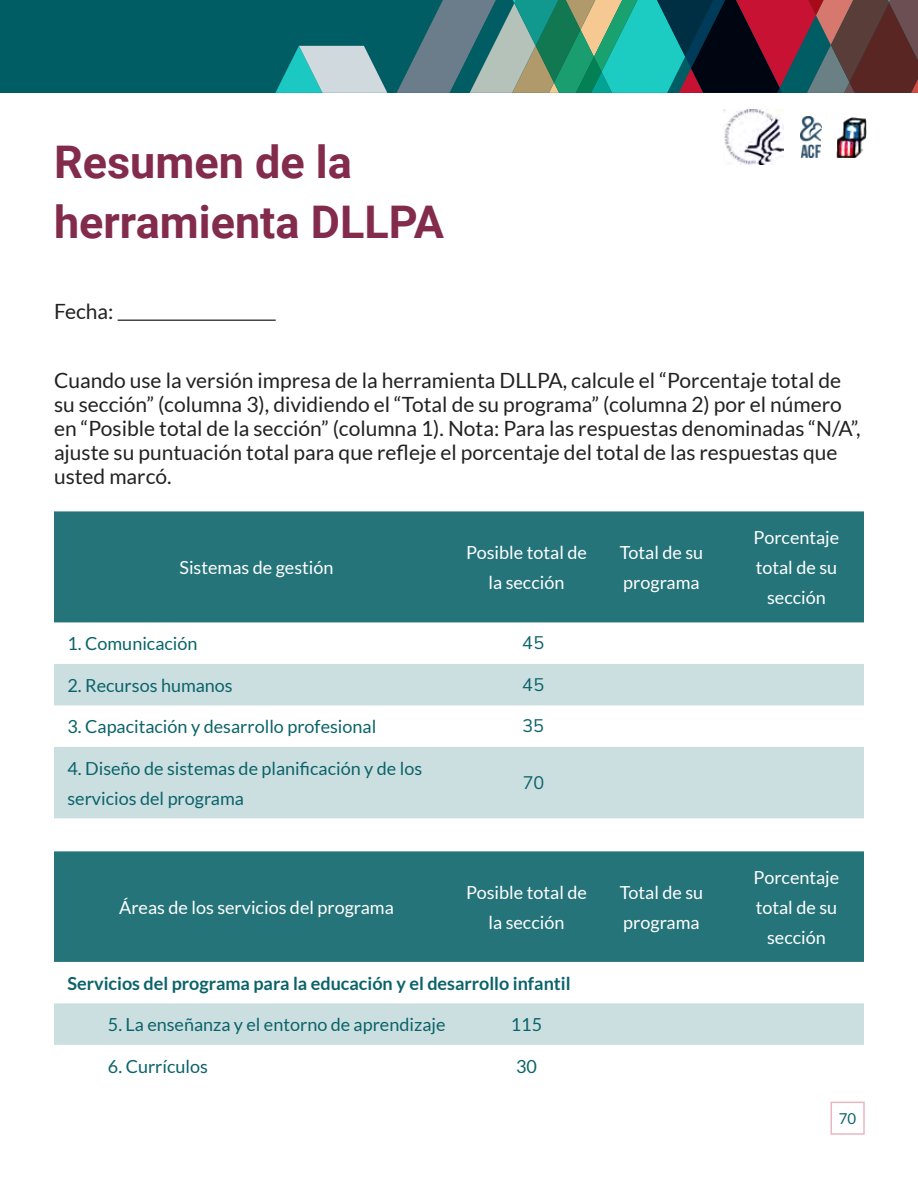
<style>
.page{position:relative;width:918px;height:1188px;background:#fff}
.page>*{position:absolute;margin:0;border:0;box-sizing:border-box;transform-origin:0 0}
.Headline_1{font:700 45px/60px "Pncnck Roboto";color:#832b4a}
.t1{font:21px/24px "Htwsvv Lato";color:#222223}
.t2{font:18px/30px "Htwsvv Lato";color:#fff;text-align:center}
.t3{font:18px "Htwsvv Lato";color:#0b636a}
.t4{font:18px/30px "Jbbcny Lato";color:#0b636a}
.t5{font:700 18px "Wjhcll Lato";color:#0b636a}
.t6{font:15px "Htwsvv Lato";color:#0b636a}
.s1{font-family:"Jbbcny Lato"}
.s2{font-family:"Htwsvv Lato"}
</style>
<div class="page">
<div style="left:0;top:0;width:918px;height:93px;background:#015d64"></div>
<svg style="left:275px;top:46px;width:112px;height:47px"></svg>
<svg style="left:397px;top:0;width:521px;height:93px"></svg>
<div style="left:831px;top:1102px;width:34px;height:33px;border:2px solid #eab6c1"></div>
<hr style="left:118px;top:320px;width:158px;height:1px;background:#222223">
<div style="left:54px;top:511px;width:810px;height:111px;background:#24747a"></div>
<svg style="left:54px;top:664px;width:810px;height:154px;fill:#ccdfe0"></svg>
<div style="left:54px;top:851px;width:810px;height:111px;background:#24747a"></div>
<div style="left:54px;top:1003px;width:810px;height:42px;background:#ccdfe0"></div>
<img style="left:837px;top:117px;width:29px;height:41px">
<img style="left:723px;top:110px;width:60px;height:54px">
<img style="left:800px;top:117px;width:21px;height:41px">
<svg style="left:524px;top:776px;width:19px;height:13px"></svg>
<svg style="left:523px;top:678px;width:20px;height:13px"></svg>
<svg style="left:524px;top:719px;width:19px;height:13px"></svg>
<h1 class="Headline_1" style="left:54px;top:131px;width:392px">Resumen de la herramienta DLLPA</h1>
<p class="t1" style="left:54px;top:299px;width:61px">Fecha:</p>
<p class="t1" style="left:54px;top:369px;width:808px">Cuando use la versión impresa de la herramienta DLLPA, calcule el “Porcentaje total de su sección” (columna 3), dividiendo el “Total de su programa” (columna 2) por el número <span class="s1">en “Posible total de la sección” (columna 1). Nota: Para las respuestas denominadas “N/A”, ajuste su puntuación total para que refleje el porcentaje del total de las respuestas que </span>usted marcó.</p>
<p class="t2" style="left:179px;top:553px;width:156px">Sistemas de gestión</p>
<p class="t3" style="left:67px;top:634px;width:132px">1. Comunicación</p>
<p class="t3" style="left:67px;top:675px;width:167px">2. Recursos humanos</p>
<p class="t3" style="left:67px;top:717px;width:310px">3. Capacitación y desarrollo profesional</p>
<p class="t4" style="left:67px;top:753px;width:356px">4. Diseño de sistemas de planificación y de los <span class="s2">servicios del programa</span></p>
<p class="t2" style="left:119px;top:892px;width:276px">Áreas de los servicios del programa</p>
<p class="t2" style="left:466px;top:538px;width:122px">Posible total de la sección</p>
<p class="t2" style="left:620px;top:538px;width:85px;text-align:left">Total de su programa</p>
<p class="t2" style="left:466px;top:877px;width:122px">Posible total de la sección</p>
<p class="t2" style="left:620px;top:877px;width:85px;text-align:left">Total de su programa</p>
<p class="t5" style="left:67px;top:973px;width:505px">Servicios del programa para la educación y el desarrollo infantil</p>
<p class="t3" style="left:108px;top:1015px;width:339px">5. La enseñanza y el entorno de aprendizaje</p>
<p class="t3" style="left:511px;top:1015px;width:33px">115</p>
<p class="t3" style="left:108px;top:1056px;width:102px">6. Currículos</p>
<p class="t3" style="left:516px;top:1056px;width:22px">30</p>
<p class="t2" style="left:754px;top:523px;width:87px">Porcentaje total de su sección</p>
<p class="t2" style="left:754px;top:862px;width:87px">Porcentaje total de su sección</p>
<p class="t6" style="left:839px;top:1110px;width:19px">70</p>
</div>
